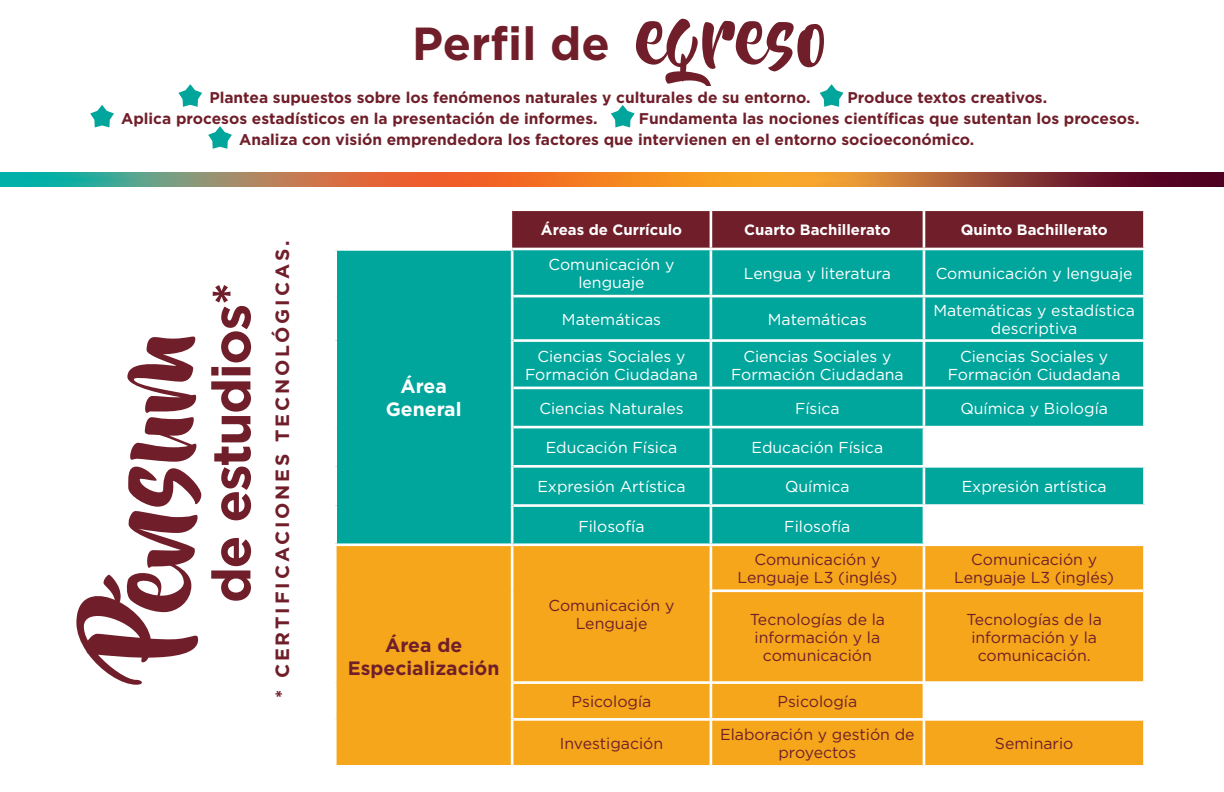
<style>
.page{position:relative;width:1224px;height:792px;background:#fff}
.page>*{position:absolute;margin:0;border:0;box-sizing:border-box;transform-origin:0 0}
.t1{font:120px "Beyond The Mountains";color:#701f2a}
.t2{font:81px "Beyond The Mountains";color:#701f2a}
.t3{font:700 53.7px "Gotham";letter-spacing:-.03em;color:#701f2a}
.t4{font:700 46.3px "Gotham";color:#701f2a}
.t5{font:700 19.3px/23.2px "Gotham";color:#701f2a;text-align:center}
.t6{font:700 19.3px "Gotham";color:#fff}
.t7{font:700 19.2px "Gotham";letter-spacing:.15em;color:#701f2a}
.t8{font:15.8px/18px "Gotham";color:#fff;text-align:center}
.t9{font:15.8px/18px "Gotham";color:#701f2a;text-align:center}
.t10{font:700 15.5px "Gotham";color:#701f2a}
.t11{font:700 14.9px "Gotham";color:#fff}
</style>
<div class="page">
<svg style="left:0;top:172px;width:1224px;height:15px;background:#ad7242"></svg>
<div style="left:512px;top:211px;width:631px;height:37px;background:#701f2a"></div>
<svg style="left:337px;top:250px;width:806px;height:293px;background:#15aca3"></svg>
<div style="left:711px;top:466px;width:213px;height:40px;background:#00a59b"></div>
<div style="left:924px;top:466px;width:220px;height:40px;background:#00a59b"></div>
<div style="left:337px;top:546px;width:806px;height:219px;background:#f5a61b"></div>
<div style="left:711px;top:683px;width:213px;height:36px;background:#f5a61b"></div>
<div style="left:924px;top:719px;width:220px;height:47px;background:#f5a61b"></div>
<hr style="left:710px;top:211px;width:2px;height:37px;background:#fff">
<hr style="left:923px;top:211px;width:2px;height:37px;background:#fff">
<svg style="left:335px;top:250px;width:177px;height:1px"></svg>
<hr style="left:513px;top:295px;width:198px;height:2px;background:#fff">
<hr style="left:711px;top:295px;width:213px;height:2px;background:#fff">
<hr style="left:924px;top:295px;width:222px;height:2px;background:#fff">
<hr style="left:513px;top:339px;width:198px;height:3px;background:#fff">
<hr style="left:711px;top:339px;width:213px;height:3px;background:#fff">
<hr style="left:924px;top:339px;width:222px;height:3px;background:#fff">
<hr style="left:513px;top:387px;width:198px;height:2px;background:#fff">
<hr style="left:711px;top:387px;width:213px;height:2px;background:#fff">
<hr style="left:924px;top:387px;width:222px;height:2px;background:#fff">
<hr style="left:513px;top:426px;width:198px;height:2px;background:#fff">
<hr style="left:711px;top:426px;width:213px;height:2px;background:#fff">
<hr style="left:924px;top:426px;width:222px;height:2px;background:#fff">
<hr style="left:513px;top:465px;width:198px;height:3px;background:#fff">
<hr style="left:513px;top:504px;width:198px;height:3px;background:#fff">
<hr style="left:511px;top:251px;width:2px;height:45px;background:#fff">
<hr style="left:710px;top:250px;width:2px;height:45px;background:#fff">
<hr style="left:923px;top:250px;width:2px;height:45px;background:#fff">
<hr style="left:511px;top:296px;width:2px;height:45px;background:#fff">
<hr style="left:710px;top:297px;width:2px;height:42px;background:#fff">
<hr style="left:923px;top:297px;width:2px;height:42px;background:#fff">
<hr style="left:511px;top:341px;width:2px;height:47px;background:#fff">
<hr style="left:710px;top:342px;width:2px;height:45px;background:#fff">
<hr style="left:923px;top:342px;width:2px;height:45px;background:#fff">
<hr style="left:511px;top:388px;width:2px;height:39px;background:#fff">
<hr style="left:710px;top:389px;width:2px;height:37px;background:#fff">
<hr style="left:923px;top:389px;width:2px;height:37px;background:#fff">
<hr style="left:511px;top:427px;width:2px;height:39px;background:#fff">
<hr style="left:710px;top:428px;width:2px;height:37px;background:#fff">
<hr style="left:923px;top:428px;width:2px;height:37px;background:#fff">
<hr style="left:511px;top:466px;width:2px;height:40px;background:#fff">
<hr style="left:511px;top:506px;width:2px;height:37px;background:#fff">
<hr style="left:710px;top:507px;width:2px;height:36px;background:#fff">
<hr style="left:710px;top:546px;width:2px;height:43px;background:#fff">
<hr style="left:923px;top:546px;width:2px;height:43px;background:#fff">
<hr style="left:710px;top:589px;width:214px;height:3px;background:#fff">
<hr style="left:710px;top:592px;width:2px;height:89px;background:#fff">
<hr style="left:924px;top:589px;width:219px;height:3px;background:#fff">
<hr style="left:923px;top:592px;width:2px;height:89px;background:#fff">
<hr style="left:513px;top:681px;width:199px;height:3px;background:#fff">
<hr style="left:923px;top:681px;width:220px;height:3px;background:#fff">
<hr style="left:513px;top:718px;width:199px;height:3px;background:#fff">
<hr style="left:710px;top:721px;width:2px;height:44px;background:#fff">
<hr style="left:711px;top:465px;width:213px;height:3px;background:#fff">
<hr style="left:711px;top:504px;width:213px;height:3px;background:#fff">
<hr style="left:710px;top:468px;width:2px;height:36px;background:#fff">
<hr style="left:924px;top:465px;width:222px;height:3px;background:#fff">
<hr style="left:923px;top:468px;width:2px;height:36px;background:#fff">
<hr style="left:1143px;top:468px;width:3px;height:36px;background:#fff">
<hr style="left:924px;top:504px;width:222px;height:3px;background:#fff">
<hr style="left:923px;top:507px;width:2px;height:36px;background:#fff">
<hr style="left:710px;top:681px;width:215px;height:3px;background:#fff">
<hr style="left:710px;top:684px;width:2px;height:34px;background:#fff">
<hr style="left:923px;top:684px;width:2px;height:34px;background:#fff">
<hr style="left:710px;top:718px;width:215px;height:3px;background:#fff">
<hr style="left:923px;top:718px;width:223px;height:3px;background:#fff">
<hr style="left:923px;top:721px;width:2px;height:44px;background:#fff">
<hr style="left:1143px;top:721px;width:3px;height:44px;background:#fff">
<hr style="left:923px;top:765px;width:223px;height:3px;background:#fff">
<hr style="left:511px;top:546px;width:2px;height:45px;background:#fff">
<hr style="left:511px;top:591px;width:2px;height:92px;background:#fff">
<hr style="left:511px;top:683px;width:2px;height:36px;background:#fff">
<hr style="left:511px;top:719px;width:2px;height:46px;background:#fff">
<svg style="left:208px;top:126px;width:24px;height:23px"></svg>
<svg style="left:178px;top:84px;width:24px;height:23px"></svg>
<svg style="left:820px;top:84px;width:23px;height:23px"></svg>
<svg style="left:90px;top:105px;width:24px;height:22px"></svg>
<svg style="left:611px;top:105px;width:24px;height:22px"></svg>
<p class="t4" style="left:412px;top:13px;width:199px">Perfil de</p>
<p class="t2" style="left:636px;top:-8px;width:194px">egreso</p>
<p class="t10" style="left:239px;top:129px;width:737px">Analiza con visión emprendedora los factores que intervienen en el entorno socioeconómico.</p>
<p class="t10" style="left:209px;top:87px;width:603px">Plantea supuestos sobre los fenómenos naturales y culturales de su entorno.</p>
<p class="t10" style="left:848px;top:87px;width:201px">Produce textos creativos.</p>
<p class="t10" style="left:121px;top:108px;width:478px">Aplica procesos estadísticos en la presentación de informes.</p>
<p class="t10" style="left:639px;top:108px;width:502px">Fundamenta las nociones científicas que sutentan los procesos.</p>
<p class="t1" style="left:83px;top:662px;width:337px;rotate:-90deg">Pénsum</p>
<p class="t3" style="left:196px;top:603px;width:322px;rotate:-90deg">de estudios*</p>
<p class="t7" style="left:270px;top:698px;width:459px;rotate:-90deg">* CERTIFICACIONES TECNOLÓGICAS.</p>
<p class="t6" style="left:401px;top:373px;width:48px">Área</p>
<p class="t6" style="left:386px;top:397px;width:77px">General</p>
<p class="t5" style="left:348px;top:633px;width:153px">Área de<br>Especialización</p>
<p class="t11" style="left:541px;top:220px;width:143px">Áreas de Currículo</p>
<p class="t11" style="left:744px;top:220px;width:148px">Cuarto Bachillerato</p>
<p class="t11" style="left:961px;top:220px;width:148px">Quinto Bachillerato</p>
<p class="t8" style="left:549px;top:255px;width:127px">Comunicación y lenguaje</p>
<p class="t8" style="left:744px;top:264px;width:149px">Lengua y literatura</p>
<p class="t8" style="left:936px;top:264px;width:198px">Comunicación y lenguaje</p>
<p class="t8" style="left:562px;top:310px;width:101px">Matemáticas</p>
<p class="t8" style="left:768px;top:310px;width:101px">Matemáticas</p>
<p class="t8" style="left:933px;top:301px;width:203px">Matemáticas y estadística descriptiva</p>
<p class="t8" style="left:525px;top:347px;width:174px">Ciencias Sociales y<br>Formación Ciudadana</p>
<p class="t8" style="left:731px;top:347px;width:174px">Ciencias Sociales y<br>Formación Ciudadana</p>
<p class="t8" style="left:948px;top:347px;width:174px">Ciencias Sociales y<br>Formación Ciudadana</p>
<p class="t8" style="left:539px;top:399px;width:146px">Ciencias Naturales</p>
<p class="t8" style="left:795px;top:399px;width:46px">Física</p>
<p class="t8" style="left:960px;top:399px;width:149px">Química y Biología</p>
<p class="t8" style="left:546px;top:438px;width:133px">Educación Física</p>
<p class="t8" style="left:752px;top:438px;width:133px">Educación Física</p>
<p class="t8" style="left:537px;top:477px;width:150px">Expresión Artística</p>
<p class="t8" style="left:785px;top:477px;width:66px">Química</p>
<p class="t8" style="left:962px;top:477px;width:146px">Expresión artística</p>
<p class="t8" style="left:578px;top:517px;width:68px">Filosofía</p>
<p class="t8" style="left:784px;top:517px;width:68px">Filosofía</p>
<p class="t9" style="left:549px;top:596px;width:127px">Comunicación y<br>Lenguaje</p>
<p class="t9" style="left:754px;top:550px;width:127px">Comunicación y</p>
<p class="t9" style="left:737px;top:568px;width:161px">Lenguaje L3 (inglés)</p>
<p class="t9" style="left:971px;top:550px;width:127px">Comunicación y</p>
<p class="t9" style="left:954px;top:568px;width:161px">Lenguaje L3 (inglés)</p>
<p class="t9" style="left:750px;top:610px;width:137px">Tecnologías de la información y la comunicación</p>
<p class="t9" style="left:967px;top:610px;width:137px">Tecnologías de la información y la comunicación.</p>
<p class="t9" style="left:572px;top:692px;width:81px">Psicología</p>
<p class="t9" style="left:777px;top:692px;width:81px">Psicología</p>
<p class="t9" style="left:560px;top:734px;width:105px">Investigación</p>
<p class="t9" style="left:720px;top:725px;width:196px">Elaboración y gestión de proyectos</p>
<p class="t9" style="left:995px;top:734px;width:80px">Seminario</p>
</div>
